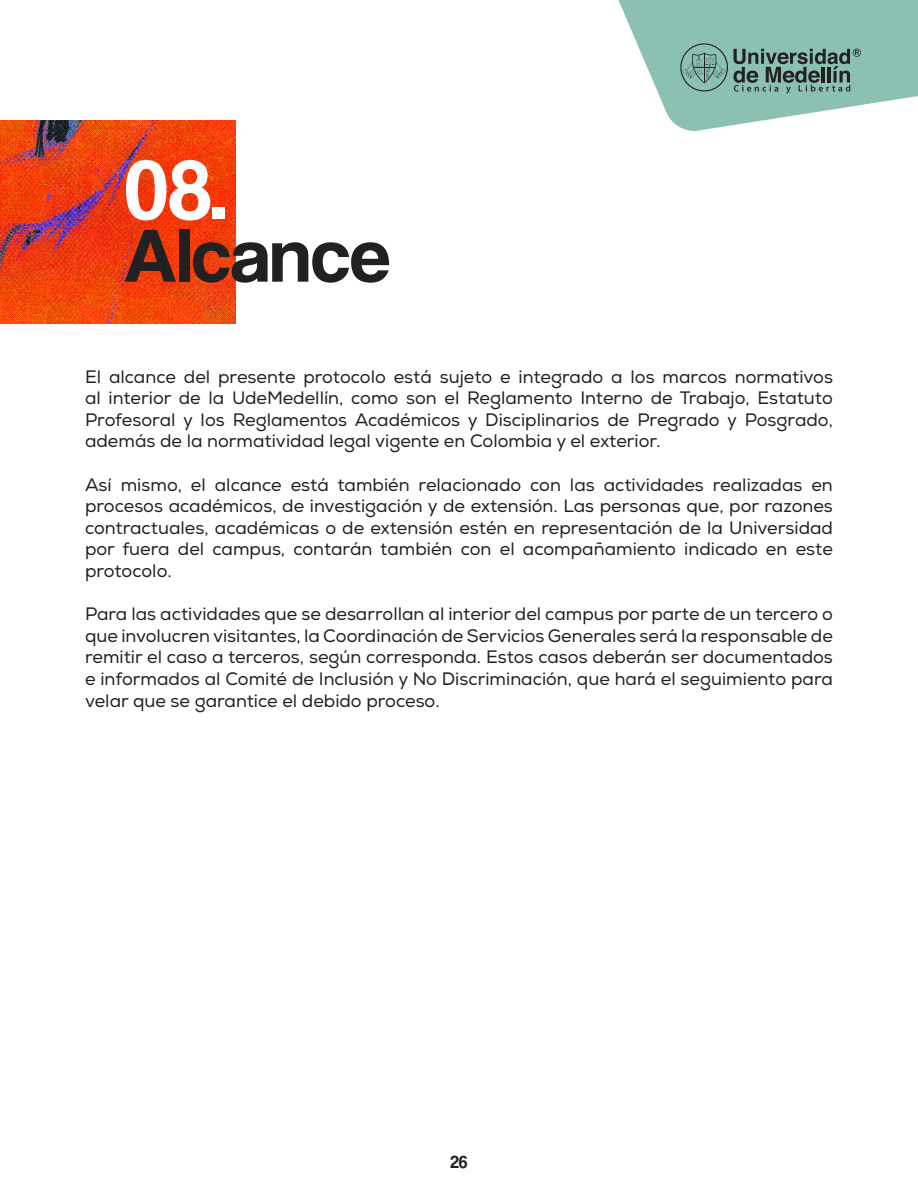
<style>
.page{position:relative;width:918px;height:1188px;background:#fff}
.page>*{position:absolute;margin:0;border:0;box-sizing:border-box;transform-origin:0 0}
.t1{font:85.5px "Coolvetica Rg";color:#fff;scale:1.04 1}
.t2{font:78px "Coolvetica Rg";color:#212121;scale:1.04 1}
.t3{font:18px/21.6px "Nexa";color:#212121;text-align:justify}
.t4{font:18px "Coolvetica Rg";color:#231f20}
</style>
<div class="page">
<svg style="left:618px;top:0;width:300px;height:131px"></svg>
<img style="left:0;top:121px;width:236px;height:202px">
<h1 class="t1" style="left:124px;top:140px;width:100px">08.</h1>
<h2 class="t2" style="left:124px;top:210px;width:257px">Alcance</h2>
<p class="t3" style="left:85px;top:366px;width:749px">El alcance del presente protocolo está sujeto e integrado a los marcos normativos al interior de la UdeMedellín, como son el Reglamento Interno de Trabajo, Estatuto Profesoral y los Reglamentos Académicos y Disciplinarios de Pregrado y Posgrado, además de la normatividad legal vigente en Colombia y el exterior.</p>
<p class="t3" style="left:85px;top:474px;width:749px">Así mismo, el alcance está también relacionado con las actividades realizadas en procesos académicos, de investigación y de extensión. Las personas que, por razones contractuales, académicas o de extensión estén en representación de la Universidad por fuera del campus, contarán también con el acompañamiento indicado en este protocolo.</p>
<p class="t3" style="left:85px;top:603px;width:749px">Para las actividades que se desarrollan al interior del campus por parte de un tercero o que involucren visitantes, la Coordinación de Servicios Generales será la responsable de remitir el caso a terceros, según corresponda. Estos casos deberán ser documentados e informados al Comité de Inclusión y No Discriminación, que hará el seguimiento para velar que se garantice el debido proceso.</p>
<p class="t4" style="left:450px;top:1151px;width:19px">26</p>
</div>
